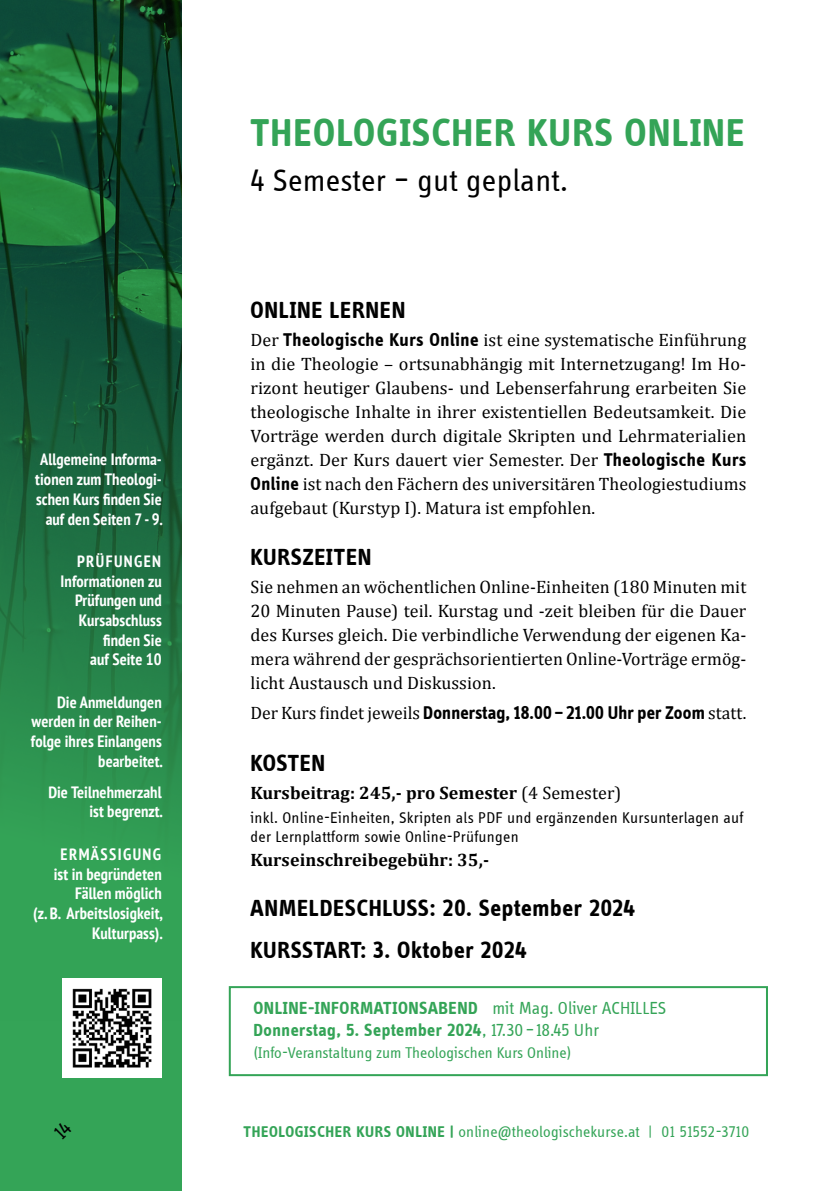
<style>
.page{position:relative;width:840px;height:1191px;background:#fff}
.page>*{position:absolute;margin:0;border:0;box-sizing:border-box;transform-origin:0 0}
.t1{font:700 40px "Info Disp";letter-spacing:.03em;color:#34a457}
.t2{font:32px "Info Disp";letter-spacing:.01em;color:#000}
.t3{font:700 24px/42px "Info Disp";letter-spacing:.03em;color:#000}
.t4{font:700 19px "Info Disp";letter-spacing:.01em;color:#000}
.t5{font:18px/24px "Cambria";letter-spacing:.005em;color:#000;text-align:justify}
.t6{font:700 18px/22px "Info Disp";letter-spacing:.03em;color:#34a457}
.t7{font:700 18px "Cambria";letter-spacing:.005em;color:#000}
.t8{font:700 condensed 16.4px/19.6px "PT Sans";letter-spacing:.005em;color:#fff;text-align:right}
.t9{font:16px "Info Disp";letter-spacing:.005em;color:#34a457}
.t10{font:16px/19px "Info Disp";letter-spacing:.02em;color:#000}
.s1{font-family:"Info Disp";font-weight:700;font-size:19px}
.s2{font-family:"Cambria";font-weight:400;font-size:18px}
.s3{font-weight:400}
.s4{font-weight:700}
</style>
<div class="page">
<div style="left:0;top:0;width:182px;height:1191px;background:#34a457"></div>
<img style="left:0;top:0;width:182px;height:1020px">
<div style="left:229px;top:986px;width:538px;height:90px;border:2px solid #34a457"></div>
<img style="left:63px;top:978px;width:99px;height:99px">
<p class="t8" style="left:35px;top:449px;width:129px">Allgemeine Informa&shy;tionen zum Theologi&shy;schen Kurs finden Sie auf den Seiten 7 - 9.</p>
<p class="t8" style="left:61px;top:551px;width:103px">PRÜFUNGEN<br>Informationen zu<br>Prüfungen und<br>Kursabschluss finden Sie<br>auf Seite 10</p>
<p class="t8" style="left:31px;top:692px;width:133px">Die Anmeldungen werden in der Reihen&shy;folge ihres Einlangens bearbeitet.</p>
<p class="t8" style="left:48px;top:782px;width:116px">Die Teilnehmerzahl ist begrenzt.</p>
<p class="t8" style="left:33px;top:844px;width:131px">ERMÄSSIGUNG<br>ist in begründeten<br>Fällen möglich<br>(z. B. Arbeitslosigkeit,<br>Kulturpass).</p>
<h1 class="t1" style="left:250px;top:109px;width:495px">THEOLOGISCHER KURS ONLINE</h1>
<h2 class="t2" style="left:250px;top:164px;width:319px">4 Semester – gut geplant.</h2>
<h3 class="t3" style="left:250px;top:289px;width:156px">ONLINE LERNEN</h3>
<p class="t5" style="left:250px;top:327px;width:497px">Der <span class="s1">Theologische Kurs Online</span> ist eine systematische Einführung in die Theologie – ortsunabhängig mit Internetzugang! Im Ho&shy;rizont heutiger Glaubens- und Lebenserfahrung erarbeiten Sie theologische Inhalte in ihrer existentiellen Bedeutsamkeit. Die Vorträge werden durch digitale Skripten und Lehrmaterialien ergänzt. Der Kurs dauert vier Semester. Der <span class="s1">Theologische Kurs Online</span> ist nach den Fächern des universitären Theologiestudiums aufgebaut (Kurstyp I). Matura ist empfohlen.</p>
<h3 class="t3" style="left:250px;top:536px;width:122px">KURSZEITEN</h3>
<p class="t5" style="left:250px;top:575px;width:497px">Sie nehmen an wöchentlichen Online-Einheiten (180 Minuten mit 20 Minuten Pause) teil. Kurstag und -zeit bleiben für die Dauer des Kurses gleich. Die verbindliche Verwendung der eigenen Ka&shy;mera während der gesprächsorientierten Online-Vorträge ermög&shy;licht Austausch und Diskussion.</p>
<p class="t4" style="left:250px;top:702px;width:497px"><span class="s2">Der Kurs findet jeweils</span> Donnerstag, 18.00 – 21.00 Uhr per Zoom <span class="s2">statt.</span></p>
<h3 class="t3" style="left:250px;top:742px;width:76px">KOSTEN</h3>
<p class="t7" style="left:250px;top:780px;width:372px">Kursbeitrag: 245,- pro Semester <span class="s3">(4 Semester)</span></p>
<p class="t10" style="left:250px;top:808px;width:494px">inkl. Online-Einheiten, Skripten als PDF und ergänzenden Kursunterlagen auf der Lernplattform sowie Online-Prüfungen</p>
<p class="t7" style="left:250px;top:847px;width:240px">Kurseinschreibegebühr: 35,-</p>
<h3 class="t3" style="left:250px;top:887px;width:386px">ANMELDESCHLUSS: 20. September 2024<br>KURSSTART: 3. Oktober 2024</h3>
<p class="t6" style="left:253px;top:997px;width:414px">ONLINE-INFORMATIONSABEND <span class="s3">mit Mag. Oliver ACHILLES<br></span>Donnerstag, 5. September 2024<span class="s3">, 17.30–18.45 Uhr</span></p>
<p class="t9" style="left:253px;top:1044px;width:319px">(Info-Veranstaltung zum Theologischen Kurs Online)</p>
<p class="t9" style="left:243px;top:1123px;width:507px"><span class="s4">THEOLOGISCHER KURS ONLINE |</span> online@theologischekurse.at | 01 51552-3710</p>
</div>
